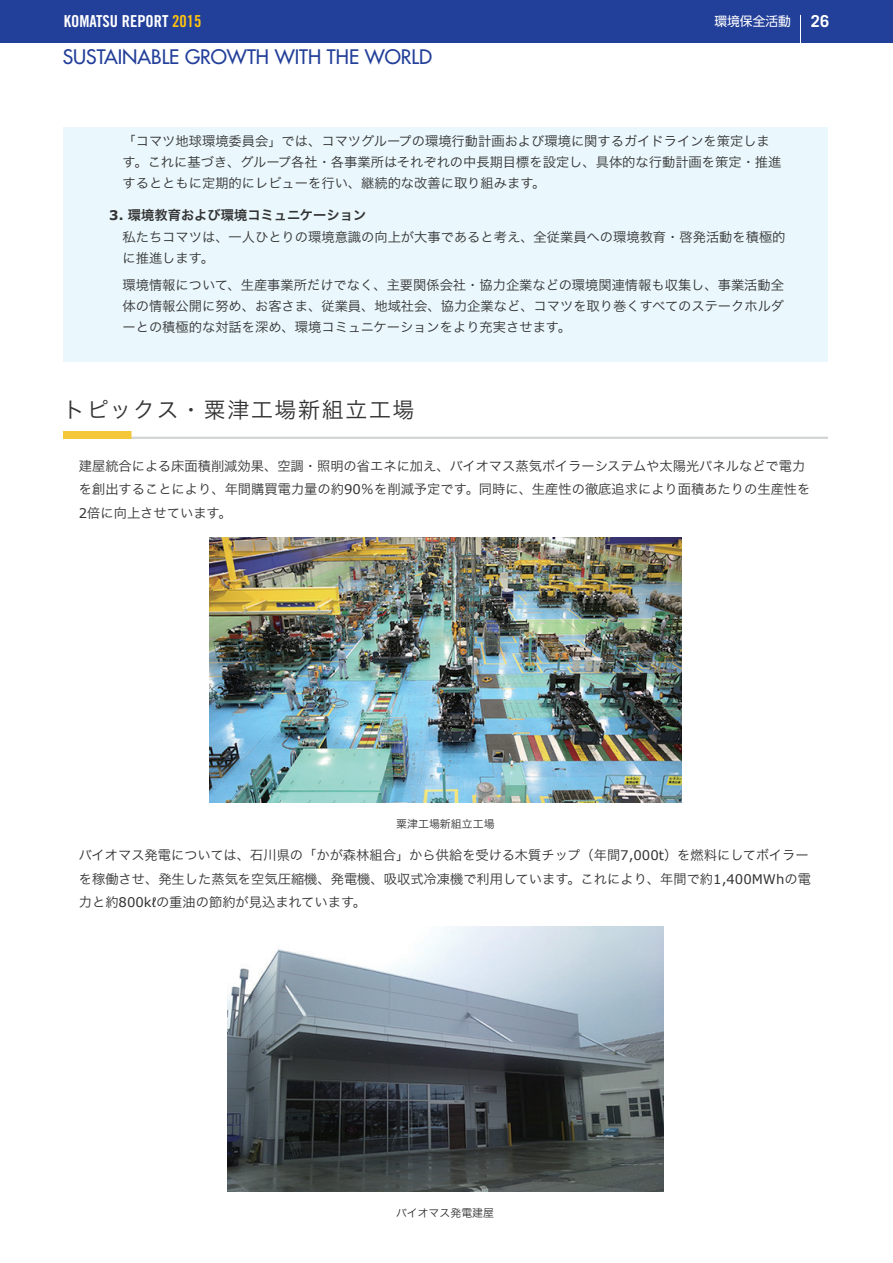
<style>
.page{position:relative;width:893px;height:1263px;background:#fff}
.page>*{position:absolute;margin:0;border:0;box-sizing:border-box;transform-origin:0 0}
.t1{font:21.9px "Hira Kaku Pro N W3";letter-spacing:.08em;color:#333}
.t2{font:19.5px "Futura";color:#223f99}
.t3{font:16.5px "Trade Gothic Bold Cond Twenty";color:#fff}
.t4{font:13.2px/23.4px "Hira Kaku Pro N W3";color:#333}
.t5{font:13.2px "Hira Kaku Pro N W6";color:#333}
.t6{font:12.75px "UD Shin Go Pr 6 N";color:#fff}
.t7{font:10.95px "Hira Kaku Pro N W3";color:#333}
.s1{color:#fec210}
.s2{font-family:"Trade Gothic";font-weight:700;font-size:16.5px}
.s3{font-family:"Verdana";font-weight:700}
.s4{font-family:"Verdana"}
</style>
<div class="page">
<div style="left:0;top:0;width:893px;height:43px;background:#223f99"></div>
<hr style="left:800px;top:15px;width:1px;height:30px;background:#fff">
<div style="left:63px;top:128px;width:765px;height:234px;background:#eaf7fc"></div>
<img style="left:63px;top:432px;width:765px;height:6px">
<img style="left:210px;top:537px;width:471px;height:265px">
<img style="left:227px;top:926px;width:437px;height:266px">
<p class="t3" style="left:64px;top:11px;width:139px">KOMATSU REPORT <span class="s1">2015</span></p>
<p class="t6" style="left:714px;top:11px;width:116px">環境保全活動 <span class="s2">26</span></p>
<h2 class="t2" style="left:63px;top:44px;width:371px">SUSTAINABLE GROWTH WITH THE WORLD</h2>
<p class="t4" style="left:122px;top:129px;width:660px;line-height:21.1px">「コマツ地球環境委員会」では、コマツグループの環境行動計画および環境に関するガイドラインを策定します。これに基づき、グループ各社・各事業所はそれぞれの中長期目標を設定し、具体的な行動計画を策定・推進するとともに定期的にレビューを行い、継続的な改善に取り組みます。</p>
<p class="t5" style="left:109px;top:204px;width:259px"><span class="s3">3.</span> 環境教育および環境コミュニケーション</p>
<p class="t4" style="left:122px;top:225px;width:665px;line-height:21px">私たちコマツは、一人ひとりの環境意識の向上が大事であると考え、全従業員への環境教育・啓発活動を積極的に推進します。</p>
<p class="t4" style="left:122px;top:273px;width:663px;line-height:21px;text-align:justify">環境情報について、生産事業所だけでなく、主要関係会社・協力企業などの環境関連情報も収集し、事業活動全体の情報公開に努め、お客さま、従業員、地域社会、協力企業など、コマツを取り巻くすべてのステークホルダーとの積極的な対話を深め、環境コミュニケーションをより充実させます。</p>
<h1 class="t1" style="left:63px;top:390px;width:353px">トピックス・粟津工場新組立工場</h1>
<p class="t4" style="left:79px;top:453px;width:733px">建屋統合による床面積削減効果、空調・照明の省エネに加え、バイオマス蒸気ボイラーシステムや太陽光パネルなどで電力を創出することにより、年間購買電力量の約<span class="s4">90</span>％を削減予定です。同時に、生産性の徹底追求により面積あたりの生産性を<br><span class="s4">2</span>倍に向上させています。</p>
<p class="t7" style="left:396px;top:814px;width:100px">粟津工場新組立工場</p>
<p class="t4" style="left:79px;top:842px;width:734px">バイオマス発電については、石川県の「かが森林組合」から供給を受ける木質チップ（年間<span class="s4">7,000t</span>）を燃料にしてボイラーを稼働させ、発生した蒸気を空気圧縮機、発電機、吸収式冷凍機で利用しています。これにより、年間で約<span class="s4">1,400MWh</span>の電力と約<span class="s4">800kℓ</span>の重油の節約が見込まれています。</p>
<p class="t7" style="left:396px;top:1203px;width:99px">バイオマス発電建屋</p>
</div>
